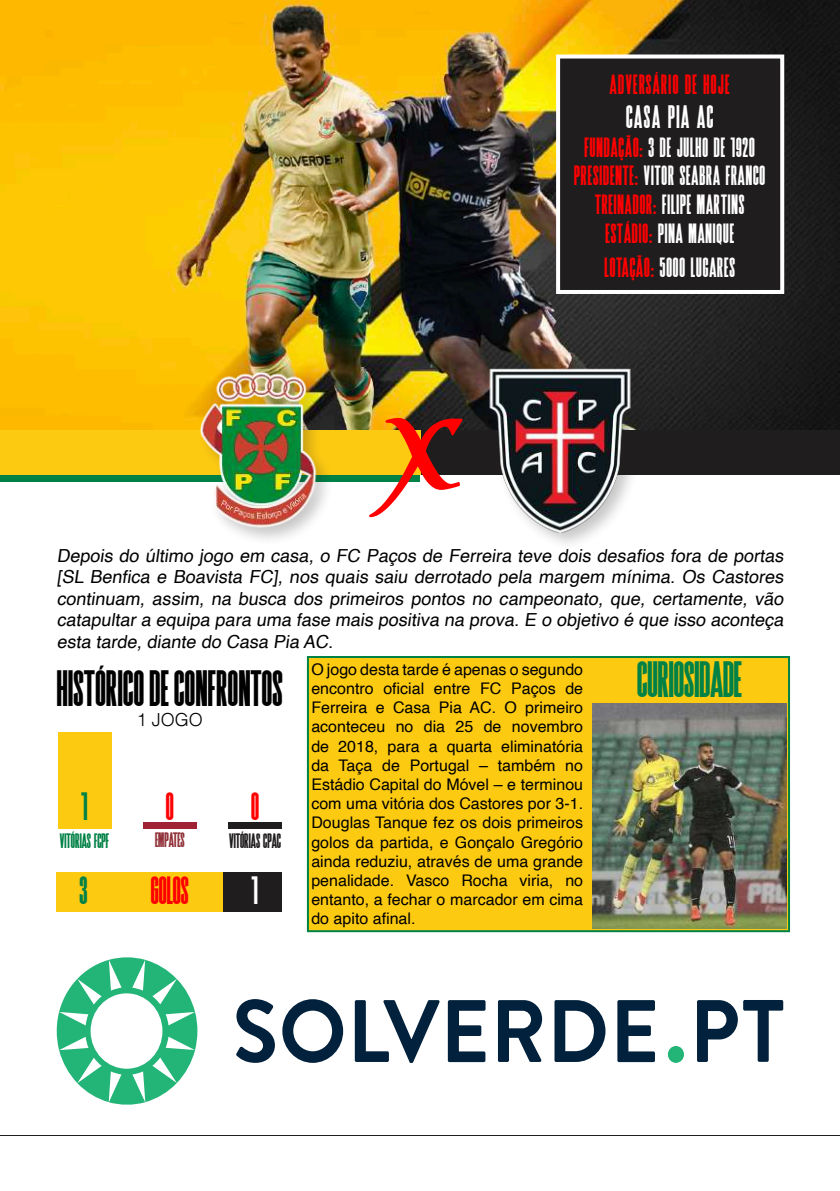
<style>
.page{position:relative;width:840px;height:1191px;background:#fff}
.page>*{position:absolute;margin:0;border:0;box-sizing:border-box;transform-origin:0 0}
.t1{font:700 120px "Irish Uncialfabeta";color:#f00}
.t2{font:44px "Superline";letter-spacing:.01em;color:#000}
.t3{font:44px "Superline";color:#008145}
.t4{font:34px "Superline";color:#f00}
.t5{font:34px "Superline";color:#008145}
.t6{font:34px "Superline";color:#fff}
.t7{font:28px "Superline";letter-spacing:.06em;color:#fff}
.t8{font:24px/28.8px "Superline";letter-spacing:.04em;color:#fff;text-align:center}
.t9{font:24px "Superline";letter-spacing:.06em;color:#f00}
.t10{font:18px/21.6px "Helvetica";color:#000;text-align:justify}
.t11{font:18px "Superline";color:#008145}
.t12{font:18px "Superline";color:#201d1e}
.t13{font:18px "Superline";color:#913038}
.t14{font:300 18px "Helvetica";color:#000}
.t15{font:16px/19.2px "Helvetica";color:#000;text-align:justify}
.s1{color:#f00}
</style>
<div class="page">
<img style="left:0;top:0;width:839px;height:430px">
<svg style="left:57px;top:957px;width:140px;height:147px"></svg>
<svg style="left:236px;top:999px;width:39px;height:63px"></svg>
<svg style="left:282px;top:999px;width:61px;height:63px"></svg>
<svg style="left:354px;top:1000px;width:85px;height:63px"></svg>
<svg style="left:447px;top:1000px;width:38px;height:62px"></svg>
<svg style="left:497px;top:1000px;width:45px;height:62px"></svg>
<svg style="left:554px;top:1000px;width:51px;height:62px"></svg>
<svg style="left:617px;top:1000px;width:37px;height:62px"></svg>
<div style="left:667px;top:1046px;width:16px;height:16px;background:#23b477;border-radius:50%"></div>
<svg style="left:697px;top:1000px;width:85px;height:62px"></svg>
<svg style="left:0;top:474px;width:420px;height:7px;background:#248b3d"></svg>
<svg style="left:420px;top:474px;width:419px;height:1px"></svg>
<div style="left:418px;top:430px;width:421px;height:44px;background:#201d1e"></div>
<div style="left:0;top:430px;width:420px;height:44px;background:#fdca12"></div>
<div style="left:197px;top:368px;width:137px;height:179px;background:#231f20;opacity:.25"></div>
<img style="left:196px;top:361px;width:131px;height:177px">
<div style="left:486px;top:366px;width:163px;height:185px;background:#231f20;opacity:.25"></div>
<img style="left:475px;top:364px;width:171px;height:174px">
<div style="left:555px;top:54px;width:228px;height:240px;background:#201d1e;border:4px solid #fff"></div>
<div style="left:58px;top:732px;width:53px;height:96px;background:#fdca12"></div>
<div style="left:143px;top:822px;width:53px;height:6px;background:#9f2334"></div>
<div style="left:228px;top:822px;width:54px;height:6px;background:#201d1e"></div>
<div style="left:57px;top:872px;width:166px;height:39px;background:#fdca12"></div>
<div style="left:223px;top:872px;width:58px;height:39px;background:#201d1e"></div>
<div style="left:307px;top:656px;width:482px;height:276px;background:#fdca12;border:2px solid #008145"></div>
<img style="left:592px;top:703px;width:193px;height:225px">
<h1 class="t1" style="left:384px;top:390px;width:81px">X</h1>
<h3 class="t9" style="left:609px;top:72px;width:121px">ADVERSÁRIO DE HOJE</h3>
<h3 class="t7" style="left:625px;top:102px;width:89px">CASA PIA AC</h3>
<h3 class="t8" style="left:574px;top:133px;width:192px"><span class="s1">FUNDAÇÃO:</span> 3 DE JULHO DE 1920<br><span class="s1">PRESIDENTE:</span> VITOR SEABRA FRANCO<br><span class="s1">TREINADOR:</span> FILIPE MARTINS<br><span class="s1">ESTÁDIO:</span> PINA MANIQUE</h3>
<h3 class="t8" style="left:604px;top:253px;width:132px"><span class="s1">LOTAÇÃO:</span> 5000 LUGARES</h3>
<p class="t10" style="left:57px;top:545px;width:732px">Depois do último jogo em casa, o FC Paços de Ferreira teve dois desafios fora de portas [SL Benfica e Boavista FC], nos quais saiu derrotado pela margem mínima. Os Castores continuam, assim, na busca dos primeiros pontos no campeonato, que, certamente, vão catapultara equipa para uma fase mais positiva na prova.E o objetivo é que isso aconteça esta tarde,diante do Casa Pia AC.</p>
<h2 class="t2" style="left:57px;top:664px;width:227px">HISTÓRICO DE CONFRONTOS</h2>
<p class="t14" style="left:137px;top:704px;width:68px">1 JOGO</p>
<h3 class="t5" style="left:81px;top:788px;width:8px">1</h3>
<h3 class="t4" style="left:166px;top:788px;width:9px">0</h3>
<h3 class="t4" style="left:251px;top:788px;width:9px">0</h3>
<p class="t11" style="left:60px;top:831px;width:51px">VITÓRIAS FCPF</p>
<p class="t13" style="left:155px;top:830px;width:31px">EMPATES</p>
<p class="t12" style="left:229px;top:831px;width:53px">VITÓRIAS CPAC</p>
<h3 class="t5" style="left:79px;top:872px;width:9px">3</h3>
<h3 class="t4" style="left:151px;top:872px;width:40px">GOLOS</h3>
<h3 class="t6" style="left:252px;top:872px;width:8px">1</h3>
<p class="t15" style="left:311px;top:660px;width:273px">O jogo desta tarde é apenas o segundo encontro oficial entre FC Paços de Ferreira e Casa Pia AC. O primeiro aconteceu no dia 25 de novembro de 2018, para a quarta eliminatória da Taça de Portugal – também no Estádio Capital do Móvel – e terminou com uma vitória dos Castores por 3-1.<br>Douglas Tanque fez os dois primeiros golos da partida, e Gonçalo Gregório ainda reduziu, através de uma grande penalidade. Vasco Rocha viria, no entanto, a fechar o marcador em cima do apito afinal.</p>
<h2 class="t3" style="left:636px;top:656px;width:106px">CURIOSIDADE</h2>
</div>
